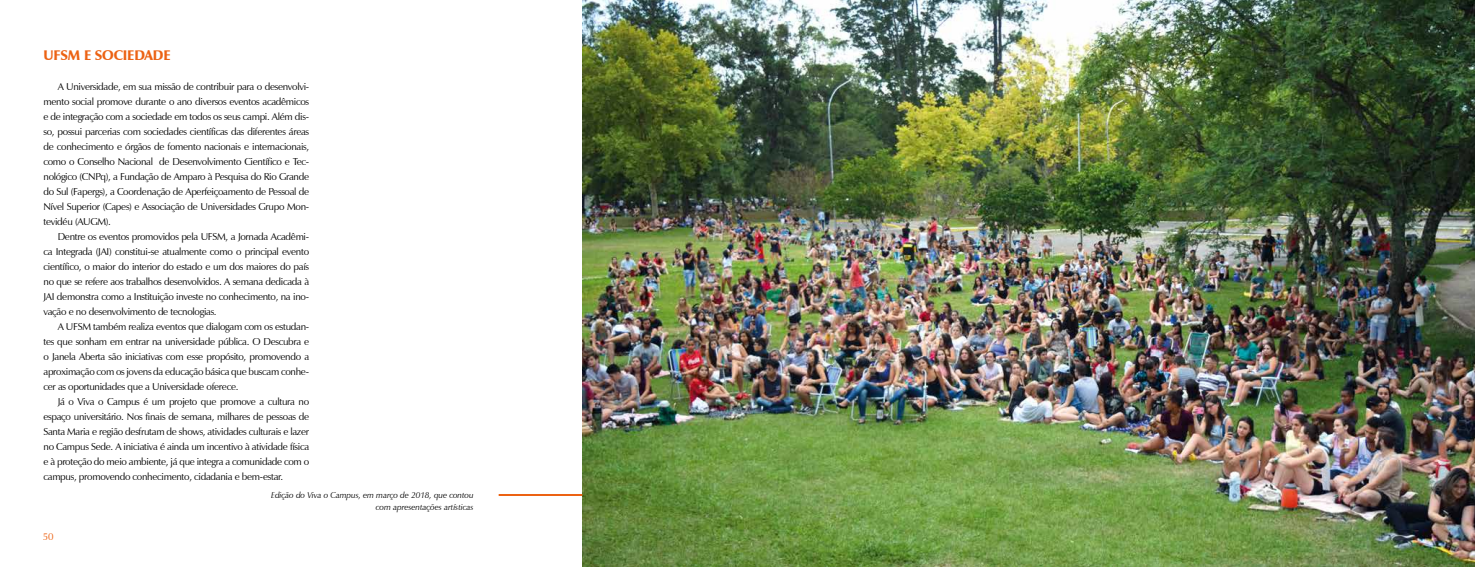
<style>
.page{position:relative;width:1475px;height:567px;background:#fff}
.page>*{position:absolute;margin:0;border:0;box-sizing:border-box;transform-origin:0 0}
.t1{font:900 14px "Zapf Humanist 601 BT";letter-spacing:-.01em;color:#ec6213}
.t2{font:10px/15px "Zapf Humanist 601 BT";letter-spacing:-.03em;color:#000;text-align:justify}
.t3{font:10px "Zapf Humanist 601 BT";color:#ec6213}
.t4{font:italic 8.5px/12px "Zapf Humanist 601 BT";letter-spacing:-.01em;color:#000;text-align:right}
</style>
<div class="page">
<img style="left:582px;top:0;width:892px;height:567px">
<hr style="left:498px;top:494px;width:84px;height:2px;background:#ec6213">
<h1 class="t1" style="left:43px;top:47px;width:129px">UFSM E SOCIEDADE</h1>
<p class="t2" style="left:43px;top:79px;width:267px;text-indent:14px">A Universidade, em sua missão de contribuir para o desenvolvi&shy;mento social promove durante o ano diversos eventos acadêmicos e de integração com a sociedade em todos os seus campi. Além dis&shy;so, possui parcerias com sociedades científicas das diferentes áreas de conhecimento e órgãos de fomento nacionais e internacionais, como o Conselho Nacional de Desenvolvimento Científico e Tec&shy;nológico (CNPq), a Fundação de Amparo à Pesquisa do Rio Grande do Sul (Fapergs), a Coordenação de Aperfeiçoamento de Pessoal de Nível Superior (Capes) e Associação de Universidades Grupo Mon&shy;tevidéu (AUGM).</p>
<p class="t2" style="left:43px;top:229px;width:267px;text-indent:14px">Dentre os eventos promovidos pela UFSM, a Jornada Acadêmi&shy;ca Integrada (JAI) constitui-se atualmente como o principal evento científico, o maior do interior do estado e um dos maiores do país no que se refere aos trabalhos desenvolvidos. A semana dedicada à JAI demonstra como a Instituição investe no conhecimento, na ino&shy;vação e no desenvolvimento de tecnologias.</p>
<p class="t2" style="left:43px;top:319px;width:267px;text-indent:14px">A UFSM também realiza eventos que dialogam com os estudan&shy;tes que sonham em entrar na universidade pública. O Descubra e o Janela Aberta são iniciativas com esse propósito, promovendo a aproximação com os jovens da educação básica que buscam conhe&shy;cer as oportunidades que a Universidade oferece.</p>
<p class="t2" style="left:43px;top:394px;width:267px;text-indent:14px">Já o Viva o Campus é um projeto que promove a cultura no espaço universitário. Nos finais de semana, milhares de pessoas de Santa Maria e região desfrutam de shows, atividades culturais e lazer no Campus Sede. A iniciativa é ainda um incentivo à atividade física e à proteção do meio ambiente, já que integra a comunidade com o campus, promovendo conhecimento, cidadania e bem-estar.</p>
<p class="t4" style="left:271px;top:489px;width:204px">Edição do Viva o Campus, em março de 2018, que contou com apresentações artísticas</p>
<p class="t3" style="left:43px;top:530px;width:12px">50</p>
</div>
